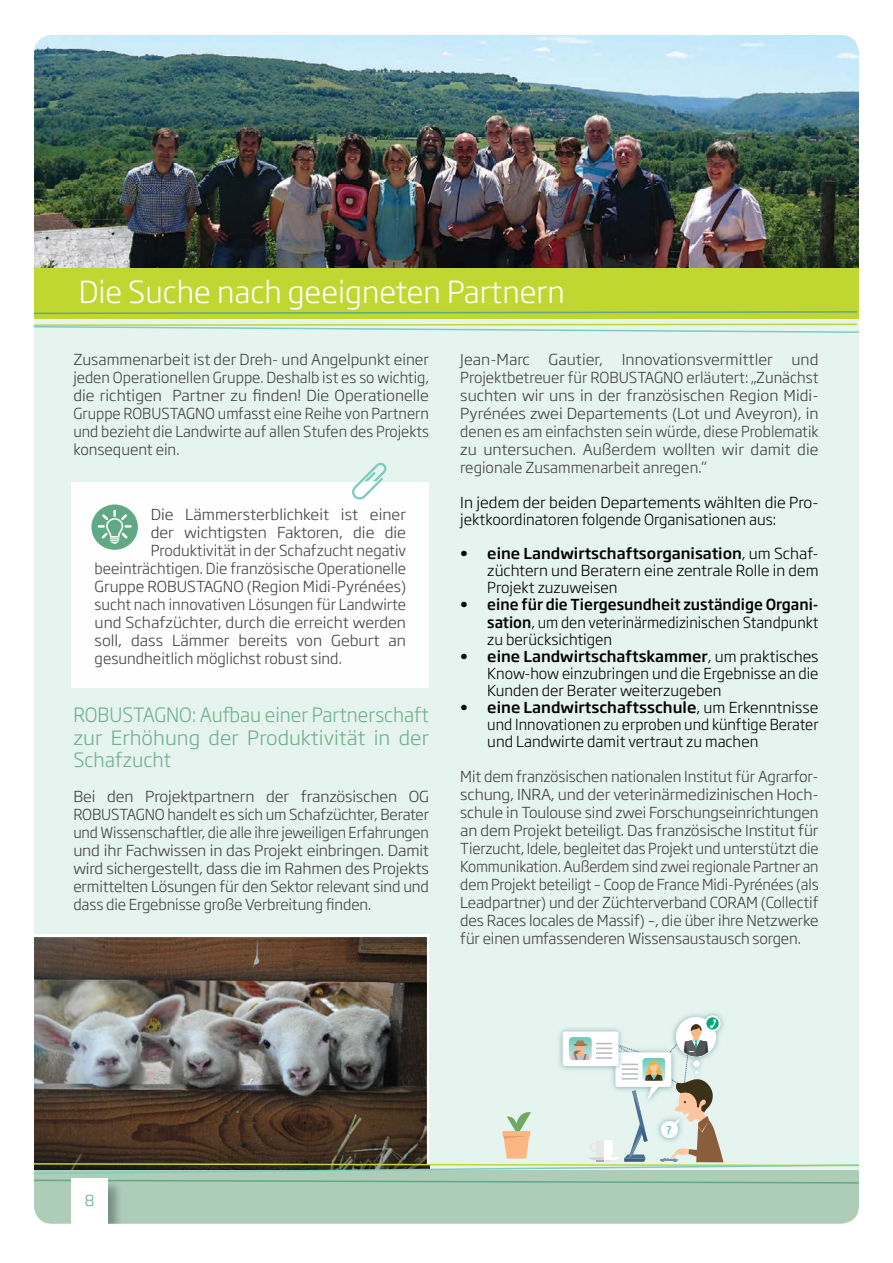
<style>
.page{position:relative;width:893px;height:1263px;background:#fff}
.page>*{position:absolute;margin:0;border:0;box-sizing:border-box;transform-origin:0 0}
.t1{font:300 30px "Soho Gothic Pro";color:#fff}
.t2{font:300 19.5px/22.5px "Soho Gothic Pro";color:#72af8e;text-align:justify}
.t3{font:300 15px/18px "Soho Gothic Pro";color:#414042;text-align:justify}
.t4{font:300 15px/18px "Soho Gothic Pro";color:#414042;text-align:justify;scale:1.05 1}
.t5{font:300 15px/17.1px "Soho Gothic Pro";color:#000;text-align:justify}
.t6{font:300 15px/17.1px "Soho Gothic Pro";color:#000;scale:1.04 1}
.t7{font:300 15px "Soho Gothic Pro";color:#61a984}
.t8{font:10.2px "Soho Gothic Std";color:rgb(0 169 131/.9)}
.s1{font-weight:500}
</style>
<div class="page">
<img style="left:34px;top:35px;width:825px;height:1189px">
<h1 class="t1" style="left:79px;top:268px;width:488px">Die Suche nach geeigneten Partnern</h1>
<p class="t3" style="left:73px;top:349px;width:357px">Zusammenarbeit ist der Dreh- und Angelpunkt einer jeden Operationellen Gruppe. Deshalb ist es so wichtig, die richtigen Partner zu finden! Die Operationelle Gruppe ROBUSTAGNO umfasst eine Reihe von Partnern und bezieht die Landwirte auf allen Stufen des Projekts konsequent ein.</p>
<p class="t4" style="left:151px;top:504px;width:245px">Die Lämmersterblichkeit ist einer</p>
<p class="t4" style="left:151px;top:522px;width:245px">der wichtigsten Faktoren, die die</p>
<p class="t3" style="left:151px;top:540px;width:257px">Produktivität in der Schafzucht negativ</p>
<p class="t3" style="left:95px;top:558px;width:313px">beeinträchtigen. Die französische Operationelle</p>
<p class="t3" style="left:95px;top:576px;width:313px">Gruppe ROBUSTAGNO (Region Midi-Pyrénées)</p>
<p class="t3" style="left:95px;top:594px;width:313px">sucht nach innovativen Lösungen für Landwirte</p>
<p class="t4" style="left:95px;top:612px;width:298px">und Schafzüchter, durch die erreicht werden</p>
<p class="t4" style="left:95px;top:630px;width:298px">soll, dass Lämmer bereits von Geburt an</p>
<p class="t3" style="left:95px;top:648px;width:249px">gesundheitlich möglichst robust sind.</p>
<h2 class="t2" style="left:73px;top:702px;width:357px">ROBUSTAGNO: Aufbau einer Partnerschaft zur Erhöhung der Produktivität in der Schafzucht</h2>
<p class="t4" style="left:73px;top:787px;width:340px">Bei den Projektpartnern der französischen OG ROBUSTAGNO handelt es sich um Schafzüchter, Berater und Wissenschaftler, die alle ihre jeweiligen Erfahrungen und ihr Fachwissen in das Projekt einbringen. Damit wird sichergestellt, dass die im Rahmen des Projekts ermittelten Lösungen für den Sektor relevant sind und dass die Ergebnisse große Verbreitung finden.</p>
<p class="t4" style="left:460px;top:349px;width:343px">Jean-Marc Gautier, Innovationsvermittler und Projektbetreuer für ROBUSTAGNO erläutert: „Zunächst suchten wir uns in der französischen Region Midi-Pyrénées zwei Departements (Lot und Aveyron), in denen es am einfachsten sein würde, diese Problematik zu untersuchen. Außerdem wollten wir damit die regionale Zusammenarbeit anregen.“</p>
<p class="t6" style="left:460px;top:493px;width:346px">In jedem der beiden Departements wählten die Pro&shy;jektkoordinatoren folgende Organisationen aus:</p>
<p class="t5" style="left:487px;top:544px;width:333px;text-indent:-27px"><span class="s1">• eine Landwirtschaftsorganisation</span>, um Schaf&shy;züchtern und Beratern eine zentrale Rolle in dem Projekt zuzuweisen</p>
<p class="t5" style="left:487px;top:595px;width:333px;text-indent:-27px"><span class="s1">• eine für die Tiergesundheit zuständige Organi&shy;sation</span>, um den veterinärmedizinischen Standpunkt zu berücksichtigen</p>
<p class="t5" style="left:487px;top:647px;width:333px;text-indent:-27px"><span class="s1">• eine Landwirtschaftskammer</span>, um praktisches Know-how einzubringen und die Ergebnisse an die Kunden der Berater weiterzugeben</p>
<p class="t5" style="left:487px;top:698px;width:333px;text-indent:-27px"><span class="s1">• eine Landwirtschaftsschule</span>, um Erkenntnisse und Innovationen zu erproben und künftige Berater und Landwirte damit vertraut zu machen</p>
<p class="t3" style="left:460px;top:767px;width:360px">Mit dem französischen nationalen Institut für Agrarfor&shy;schung, INRA, und der veterinärmedizinischen Hoch&shy;schule in Toulouse sind zwei Forschungseinrichtungen an dem Projekt beteiligt. Das französische Institut für Tierzucht, Idele, begleitet das Projekt und unterstützt die Kommunikation. Außerdem sind zwei regionale Partner an dem Projekt beteiligt – Coop de France Midi-Pyrénées (als Leadpartner) und der Züchterverband CORAM (Collectif des Races locales de Massif) –, die über ihre Netzwerke für einen umfassenderen Wissensaustausch sorgen.</p>
<p class="t7" style="left:85px;top:1188px;width:11px">8</p>
<p class="t8" style="left:667px;top:1124px;width:6px">?</p>
</div>
